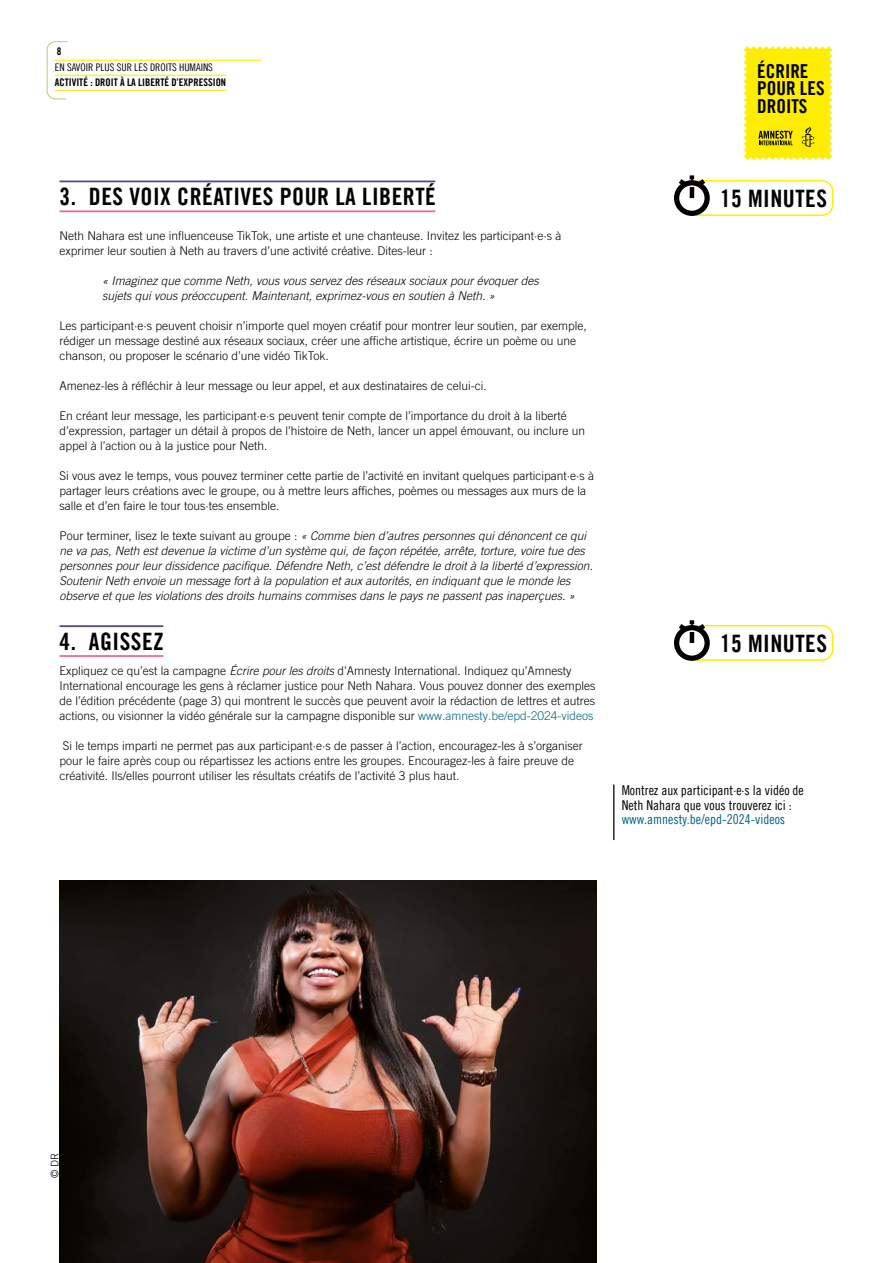
<style>
.page{position:relative;width:893px;height:1263px;background:#fff}
.page>*{position:absolute;margin:0;border:0;box-sizing:border-box;transform-origin:0 0}
.t1{font:24px "Amnesty Trade Gothic Bd Cn 20";letter-spacing:.02em;color:#000}
.t2{font:19.2px/17.4px "Amnesty Trade Gothic Bd Cn 20";color:#000}
.t3{font:13.5px/14.2px "Amnesty Trade Gothic Cn 18";color:#000}
.t4{font:13.5px "Amnesty Trade Gothic Cn 18";color:#00628b}
.t5{font:300 12px/15px "Amnesty Trade Gothic";color:#000}
.t6{font:italic 300 12px/15px "Amnesty Trade Gothic";color:#000}
.t7{font:10.5px "Amnesty Trade Gothic Bd Cn 20";color:#000}
.t8{font:10.5px "Amnesty Trade Gothic Cn 18";color:#000}
.t9{font:300 10.5px "Amnesty Trade Gothic";color:#000}
.s1{font-style:normal}
.s2{font-style:italic}
.s3{color:#00628b}
.s4{color:#00628a}
</style>
<div class="page">
<svg style="left:744px;top:47px;width:88px;height:112px;background:#f7e60a"></svg>
<hr style="left:60px;top:181px;width:375px;height:1px;background:#554596">
<hr style="left:60px;top:210px;width:375px;height:2px;background:#ec69a2">
<hr style="left:60px;top:625px;width:103px;height:2px;background:#554596">
<hr style="left:60px;top:655px;width:103px;height:2px;background:#ec69a2">
<hr style="left:613px;top:784px;width:1px;height:56px;background:#000">
<div style="left:688px;top:180px;width:145px;height:36px;border:2px solid #ffed00;border-radius:11px"></div>
<svg style="left:677px;top:183px;width:30px;height:30px"></svg>
<div style="left:674px;top:180px;width:36px;height:36px;border:5px solid #000;border-radius:50%"></div>
<hr style="left:690px;top:187px;width:4px;height:11px;background:#000">
<svg style="left:676px;top:175px;width:34px;height:15px"></svg>
<div style="left:688px;top:625px;width:145px;height:36px;border:2px solid #ffed00;border-radius:11px"></div>
<svg style="left:677px;top:628px;width:30px;height:30px"></svg>
<div style="left:674px;top:625px;width:36px;height:36px;border:5px solid #000;border-radius:50%"></div>
<hr style="left:690px;top:632px;width:4px;height:11px;background:#000">
<svg style="left:676px;top:620px;width:34px;height:15px"></svg>
<img style="left:60px;top:880px;width:536px;height:383px">
<hr style="left:55px;top:60px;width:206px;height:1px;background:#ffed00">
<hr style="left:55px;top:75px;width:171px;height:1px;background:#ffed00">
<hr style="left:55px;top:90px;width:171px;height:1px;background:#ffed00">
<svg style="left:46px;top:41px;width:22px;height:59px"></svg>
<p class="t7" style="left:57px;top:45px;width:6px">8</p>
<p class="t8" style="left:55px;top:61px;width:160px">EN SAVOIR PLUS SUR LES DROITS HUMAINS</p>
<p class="t7" style="left:55px;top:76px;width:173px">ACTIVITÉ : DROIT À LA LIBERTÉ D’EXPRESSION</p>
<h2 class="t2" style="left:757px;top:62px;width:69px">ÉCRIRE<br>POUR LES<br>DROITS</h2>
<h1 class="t1" style="left:60px;top:182px;width:378px">3. DES VOIX CRÉATIVES POUR LA LIBERTÉ</h1>
<p class="t5" style="left:60px;top:228px;width:503px">Neth Nahara est une influenceuse TikTok, une artiste et une chanteuse. Invitez les participant·e·s à exprimer leur soutien à Neth au travers d’une activité créative. Dites-leur :</p>
<p class="t6" style="left:102px;top:273px;width:438px">« Imaginez que comme Neth, vous vous servez des réseaux sociaux pour évoquer des sujets qui vous préoccupent. Maintenant, exprimez-vous en soutien à Neth. »</p>
<p class="t5" style="left:60px;top:318px;width:529px">Les participant·e·s peuvent choisir n’importe quel moyen créatif pour montrer leur soutien, par exemple, rédiger un message destiné aux réseaux sociaux, créer une affiche artistique, écrire un poème ou une chanson, ou proposer le scénario d’une vidéo TikTok.</p>
<p class="t5" style="left:60px;top:378px;width:429px">Amenez-les à réfléchir à leur message ou leur appel, et aux destinataires de celui-ci.</p>
<p class="t5" style="left:60px;top:408px;width:527px">En créant leur message, les participant·e·s peuvent tenir compte de l’importance du droit à la liberté d’expression, partager un détail à propos de l’histoire de Neth, lancer un appel émouvant, ou inclure un appel à l’action ou à la justice pour Neth.</p>
<p class="t5" style="left:60px;top:468px;width:536px">Si vous avez le temps, vous pouvez terminer cette partie de l’activité en invitant quelques participant·e·s à partager leurs créations avec le groupe, ou à mettre leurs affiches, poèmes ou messages aux murs de la salle et d’en faire le tour tous·tes ensemble.</p>
<p class="t6" style="left:60px;top:528px;width:535px"><span class="s1">Pour terminer, lisez le texte suivant au groupe :</span> « Comme bien d’autres personnes qui dénoncent ce qui ne va pas, Neth est devenue la victime d’un système qui, de façon répétée, arrête, torture, voire tue des personnes pour leur dissidence pacifique. Défendre Neth, c’est défendre le droit à la liberté d’expression.<br>Soutenir Neth envoie un message fort à la population et aux autorités, en indiquant que le monde les observe et que les violations des droits humains commises dans le pays ne passent pas inaperçues. »</p>
<h1 class="t1" style="left:60px;top:626px;width:106px">4. AGISSEZ</h1>
<p class="t5" style="left:60px;top:663px;width:537px">Expliquez ce qu’est la campagne <span class="s2">Écrire pour les droits</span> d’Amnesty International. Indiquez qu’Amnesty International encourage les gens à réclamer justice pour Neth Nahara. Vous pouvez donner des exemples de l’édition précédente (page 3) qui montrent le succès que peuvent avoir la rédaction de lettres et autres actions, ou visionner la vidéo générale sur la campagne disponible sur <span class="s3">www.amnesty</span><span class="s4">.be/epd-2024-videos</span></p>
<p class="t5" style="left:60px;top:738px;width:525px">Si le temps imparti ne permet pas aux participant·e·s de passer à l’action, encouragez-les à s’organiser pour le faire après coup ou répartissez les actions entre les groupes. Encouragez-les à faire preuve de créativité. Ils/elles pourront utiliser les résultats créatifs de l’activité 3 plus haut.</p>
<h1 class="t1" style="left:720px;top:184px;width:108px">15 MINUTES</h1>
<h1 class="t1" style="left:720px;top:628px;width:108px">15 MINUTES</h1>
<p class="t3" style="left:622px;top:783px;width:184px">Montrez aux participant·e·s la vidéo de<br>Neth Nahara que vous trouverez ici :</p>
<p class="t4" style="left:622px;top:811px;width:165px">www.amnesty.be/epd-2024-videos</p>
<p class="t9" style="left:49px;top:1178px;width:27px;rotate:-90deg">© DR</p>
</div>
